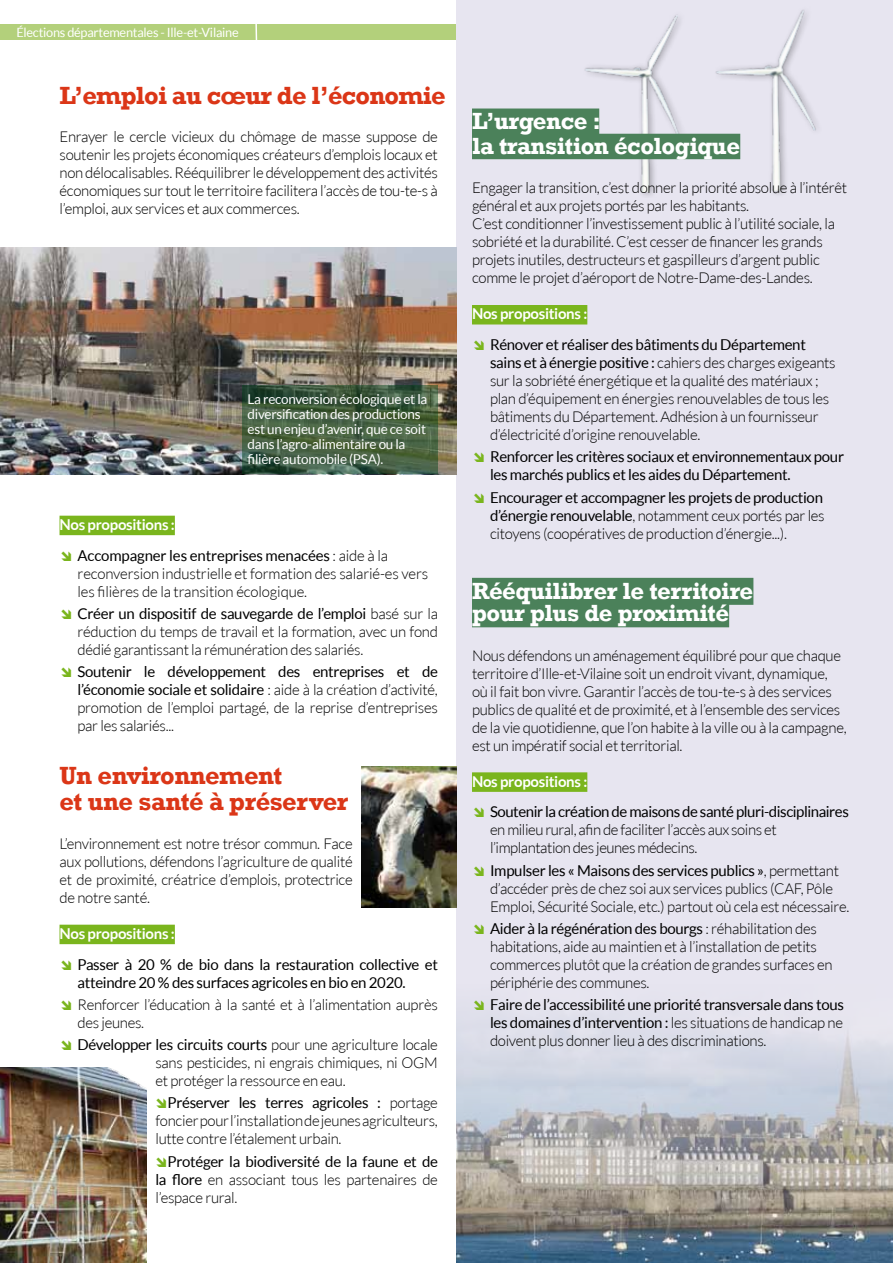
<style>
.page{position:relative;width:893px;height:1263px;background:#fff}
.page>*{position:absolute;margin:0;border:0;box-sizing:border-box;transform-origin:0 0}
.t1{font:700 25.5px/25.5px "Rockwell";letter-spacing:-.02em;color:#db3617}
.t2{font:700 24px/22.5px "Rockwell";letter-spacing:-.02em;color:#fff}
.t3{font:300 15px/18px "Lato";letter-spacing:-.02em;color:#000}
.t4{font:15px/18px "Lato";letter-spacing:-.02em;color:#000}
.t5{font:700 15px "Lato";letter-spacing:-.02em;color:#fff}
.t6{font:13.5px/15px "Lato";letter-spacing:-.02em;color:#fff}
.t7{font:12.75px "Lato";letter-spacing:-.02em;color:#fff}
.s1{font-weight:700;color:#fff}
.s2{font-weight:300}
.s3{font-weight:400}
</style>
<div class="page">
<div style="left:1px;top:24px;width:892px;height:16px;background:#b3d07b"></div>
<div style="left:456px;top:0;width:437px;height:1263px;background:#e7e5f0"></div>
<img style="left:457px;top:1021px;width:436px;height:242px">
<svg style="left:255px;top:24px;width:3px;height:16px"></svg>
<img style="left:0;top:1067px;width:147px;height:196px">
<div style="left:60px;top:516px;width:115px;height:19px;background:#7ab51d"></div>
<img style="left:361px;top:766px;width:96px;height:141px">
<div style="left:472px;top:578px;width:281px;height:27px;background:#4b815a"></div>
<div style="left:472px;top:600px;width:257px;height:27px;background:#4b815a"></div>
<div style="left:472px;top:772px;width:115px;height:20px;background:#7ab51d"></div>
<img style="left:580px;top:10px;width:237px;height:183px">
<div style="left:472px;top:109px;width:127px;height:25px;background:#4b815a"></div>
<div style="left:472px;top:134px;width:268px;height:25px;background:#4b815a"></div>
<div style="left:472px;top:305px;width:115px;height:19px;background:#7ab51d"></div>
<img style="left:0;top:247px;width:456px;height:227px">
<div style="left:60px;top:925px;width:115px;height:19px;background:#7ab51d"></div>
<svg style="left:243px;top:386px;width:195px;height:88px"></svg>
<p class="t7" style="left:16px;top:26px;width:224px">Élections départementales - Ille-et-Vilaine</p>
<h1 class="t1" style="left:60px;top:83px;width:388px">L’emploi au cœur de l’économie</h1>
<p class="t3" style="left:60px;top:128px;width:380px;text-align:justify">Enrayer le cercle vicieux du chômage de masse suppose de soutenir les projets économiques créateurs d’emplois locaux et non délocalisables. Rééquilibrer le développement des activités économiques sur tout le territoire facilitera l’accès de tou-te-s à l’emploi, aux services et aux commerces.</p>
<p class="t6" style="left:248px;top:391px;width:181px">La reconversion écologique et la diversification des productions est un enjeu d’avenir, que ce soit dans l’agro-alimentaire ou la filière automobile (PSA).</p>
<p class="t4" style="left:78px;top:509px;width:312px;line-height:30.8px;text-indent:-18px"><span class="s1">Nos propositions :<br></span>Accompagner les entreprises menacées <span class="s2">: aide à la</span></p>
<p class="t3" style="left:78px;top:564px;width:352px">reconversion industrielle et formation des salarié-es vers les filières de la transition écologique.</p>
<p class="t3" style="left:78px;top:605px;width:362px;text-align:justify"><span class="s3">Créer un dispositif de sauvegarde de l’emploi</span> basé sur la réduction du temps de travail et la formation, avec un fond dédié garantissant la rémunération des salariés.</p>
<p class="t3" style="left:78px;top:663px;width:362px;text-align:justify"><span class="s3">Soutenir le développement des entreprises et de l’économie sociale et solidaire</span> : aide à la création d’activité, promotion de l’emploi partagé, de la reprise d’entreprises par les salariés...</p>
<h1 class="t1" style="left:60px;top:763px;width:290px">Un environnement<br>et une santé à préserver</h1>
<p class="t3" style="left:60px;top:834px;width:295px;text-align:justify">L’environnement est notre trésor commun. Face aux pollutions, défendons l’agriculture de qualité et de proximité, créatrice d’emplois, protectrice de notre santé.</p>
<p class="t5" style="left:60px;top:925px;width:117px">Nos propositions :</p>
<p class="t4" style="left:78px;top:955px;width:362px">Passer à 20 % de bio dans la restauration collective et atteindre 20 % des surfaces agricoles en bio en 2020.</p>
<p class="t3" style="left:78px;top:995px;width:362px">Renforcer l’éducation à la santé et à l’alimentation auprès des jeunes.</p>
<p class="t3" style="left:155px;top:1036px;width:284px;text-align:justify;text-indent:-78px"><span class="s3">Développer les circuits courts</span> pour une agriculture locale sans pesticides, ni engrais chimiques, ni OGM et protéger la ressource en eau.</p>
<p class="t3" style="left:155px;top:1094px;width:284px;text-align:justify;text-indent:12px"><span class="s3">Préserver les terres agricoles :</span> portage foncier pour l’installation de jeunes agriculteurs, lutte contre l’étalement urbain.</p>
<p class="t3" style="left:155px;top:1152px;width:284px;text-align:justify;text-indent:12px"><span class="s3">Protéger la biodiversité de la faune et de la flore</span> en associant tous les partenaires de l’espace rural.</p>
<h2 class="t2" style="left:472px;top:108px;width:270px;line-height:25.2px">L’urgence :<br>la transition écologique</h2>
<p class="t3" style="left:472px;top:179px;width:377px">Engager la transition, c’est donner la priorité absolue à l’intérêt général et aux projets portés par les habitants.<br>C’est conditionner l’investissement public à l’utilité sociale, la sobriété et la durabilité. C’est cesser de financer les grands projets inutiles, destructeurs et gaspilleurs d’argent public comme le projet d’aéroport de Notre-Dame-des-Landes.</p>
<p class="t5" style="left:472px;top:305px;width:117px">Nos propositions :</p>
<p class="t3" style="left:490px;top:336px;width:347px"><span class="s3">Rénover et réaliser des bâtiments du Département sains et à énergie positive :</span> cahiers des charges exigeants sur la sobriété énergétique et la qualité des matériaux ; plan d’équipement en énergies renouvelables de tous les bâtiments du Département. Adhésion à un fournisseur d’électricité d’origine renouvelable.</p>
<p class="t4" style="left:490px;top:448px;width:356px">Renforcer les critères sociaux et environnementaux pour les marchés publics et les aides du Département.</p>
<p class="t3" style="left:490px;top:488px;width:336px;text-align:justify"><span class="s3">Encourager et accompagner les projets de production d’énergie renouvelable</span>, notamment ceux portés par les citoyens (coopératives de production d’énergie...).</p>
<h2 class="t2" style="left:472px;top:579px;width:283px">Rééquilibrer le territoire pour plus de proximité</h2>
<p class="t3" style="left:472px;top:646px;width:376px">Nous défendons un aménagement équilibré pour que chaque territoire d’Ille-et-Vilaine soit un endroit vivant, dynamique, où il fait bon vivre. Garantir l’accès de tou-te-s à des services publics de qualité et de proximité, et à l’ensemble des services de la vie quotidienne, que l’on habite à la ville ou à la campagne, est un impératif social et territorial.</p>
<p class="t5" style="left:472px;top:772px;width:117px">Nos propositions :</p>
<p class="t4" style="left:490px;top:803px;width:360px">Soutenir la création de maisons de santé pluri-disciplinaires</p>
<p class="t3" style="left:490px;top:821px;width:288px">en milieu rural, afin de faciliter l’accès aux soins et l’implantation des jeunes médecins.</p>
<p class="t3" style="left:490px;top:861px;width:361px"><span class="s3">Impulser les « Maisons des services publics »</span>, permettant d’accéder près de chez soi aux services publics (CAF, Pôle<br>Emploi, Sécurité Sociale, etc.) partout où cela est nécessaire.</p>
<p class="t3" style="left:490px;top:919px;width:344px"><span class="s3">Aider à la régénération des bourgs</span> : réhabilitation des habitations, aide au maintien et à l’installation de petits commerces plutôt que la création de grandes surfaces en périphérie des communes.</p>
<p class="t4" style="left:490px;top:996px;width:355px;text-align:justify">Faire de l’accessibilité une priorité transversale dans tous les domaines d’intervention : <span class="s2">les situations de handicap ne doivent plus donner lieu à des discriminations.</span></p>
</div>
